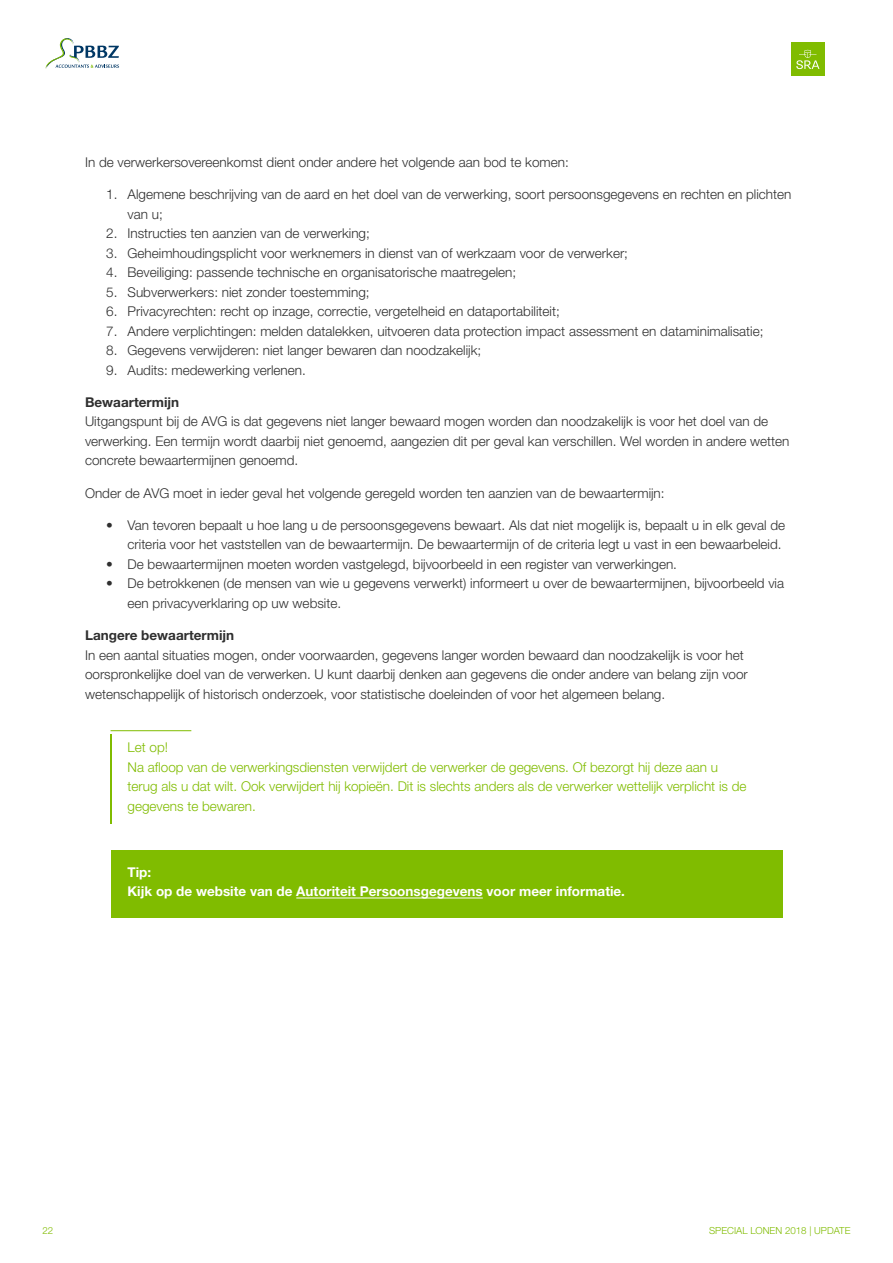
<style>
.page{position:relative;width:893px;height:1263px;background:#fff}
.page>*{position:absolute;margin:0;border:0;box-sizing:border-box;transform-origin:0 0}
.t1{font:300 13.5px/19.5px "Helvetica Neue LT Std";color:#2f2f2f}
.t2{font:300 13.5px/19.5px "Helvetica Neue LT Std";color:#80bc00}
.t3{font:700 13.5px/19.5px "Helvetica Neue LT Std";color:#fff}
.t4{font:700 13.5px "Helvetica Neue LT Std";color:#2f2f2f}
.t5{font:300 9.75px "Helvetica Neue LT Std";color:#80bc00}
</style>
<div class="page">
<div style="left:791px;top:43px;width:34px;height:33px;background:#80bc00"></div>
<svg style="left:796px;top:50px;width:23px;height:19px"></svg>
<svg style="left:45px;top:38px;width:74px;height:31px"></svg>
<hr style="left:111px;top:734px;width:1px;height:89px;background:#80bc00">
<hr style="left:111px;top:730px;width:80px;height:1px;background:#80bc00">
<div style="left:111px;top:850px;width:671px;height:67px;background:#80bc00"></div>
<hr style="left:296px;top:898px;width:187px;height:1px;background:#fff">
<p class="t1" style="left:85px;top:152px;width:485px">In de verwerkersovereenkomst dient onder andere het volgende aan bod te komen:</p>
<p class="t1" style="left:128px;top:184px;width:665px;text-indent:-21px">1. Algemene beschrijving van de aard en het doel van de verwerking, soort persoonsgegevens en rechten en plichten van u;</p>
<p class="t1" style="left:106px;top:223px;width:265px">2. Instructies ten aanzien van de verwerking;</p>
<p class="t1" style="left:106px;top:243px;width:523px">3. Geheimhoudingsplicht voor werknemers in dienst van of werkzaam voor de verwerker;</p>
<p class="t1" style="left:106px;top:262px;width:411px">4. Beveiliging: passende technische en organisatorische maatregelen;</p>
<p class="t1" style="left:106px;top:282px;width:265px">5. Subverwerkers: niet zonder toestemming;</p>
<p class="t1" style="left:106px;top:301px;width:455px">6. Privacyrechten: recht op inzage, correctie, vergetelheid en dataportabiliteit;</p>
<p class="t1" style="left:106px;top:321px;width:659px">7. Andere verplichtingen: melden datalekken, uitvoeren data protection impact assessment en dataminimalisatie;</p>
<p class="t1" style="left:106px;top:340px;width:376px">8. Gegevens verwijderen: niet langer bewaren dan noodzakelijk;</p>
<p class="t1" style="left:106px;top:360px;width:201px">9. Audits: medewerking verlenen.</p>
<p class="t4" style="left:85px;top:394px;width:96px">Bewaartermijn</p>
<p class="t1" style="left:85px;top:412px;width:706px">Uitgangspunt bij de AVG is dat gegevens niet langer bewaard mogen worden dan noodzakelijk is voor het doel van de verwerking. Een termijn wordt daarbij niet genoemd, aangezien dit per geval kan verschillen. Wel worden in andere wetten concrete bewaartermijnen genoemd.</p>
<p class="t1" style="left:85px;top:483px;width:581px">Onder de AVG moet in ieder geval het volgende geregeld worden ten aanzien van de bewaartermijn:</p>
<p class="t1" style="left:106px;top:515px;width:680px;text-align:right">• Van tevoren bepaalt u hoe lang u de persoonsgegevens bewaart. Als dat niet mogelijk is, bepaalt u in elk geval de criteria voor het vaststellen van de bewaartermijn. De bewaartermijn of de criteria legt u vast in een bewaarbeleid.</p>
<p class="t1" style="left:106px;top:554px;width:572px">• De bewaartermijnen moeten worden vastgelegd, bijvoorbeeld in een register van verwerkingen.</p>
<p class="t1" style="left:128px;top:574px;width:658px;text-indent:-21px">• De betrokkenen (de mensen van wie u gegevens verwerkt) informeert u over de bewaartermijnen, bijvoorbeeld via een privacyverklaring op uw website.</p>
<p class="t4" style="left:85px;top:627px;width:151px">Langere bewaartermijn</p>
<p class="t1" style="left:85px;top:645px;width:664px">In een aantal situaties mogen, onder voorwaarden, gegevens langer worden bewaard dan noodzakelijk is voor het oorspronkelijke doel van de verwerken. U kunt daarbij denken aan gegevens die onder andere van belang zijn voor wetenschappelijk of historisch onderzoek, voor statistische doeleinden of voor het algemeen belang.</p>
<p class="t2" style="left:128px;top:737px;width:620px">Let op!<br>Na afloop van de verwerkingsdiensten verwijdert de verwerker de gegevens. Of bezorgt hij deze aan u terug als u dat wilt. Ook verwijdert hij kopieën. Dit is slechts anders als de verwerker wettelijk verplicht is de gegevens te bewaren.</p>
<p class="t3" style="left:128px;top:862px;width:499px">Tip:<br>Kijk op de website van de Autoriteit Persoonsgegevens voor meer informatie.</p>
<p class="t5" style="left:43px;top:1224px;width:12px">22</p>
<p class="t5" style="left:709px;top:1224px;width:143px">SPECIAL LONEN 2018 | UPDATE</p>
</div>
